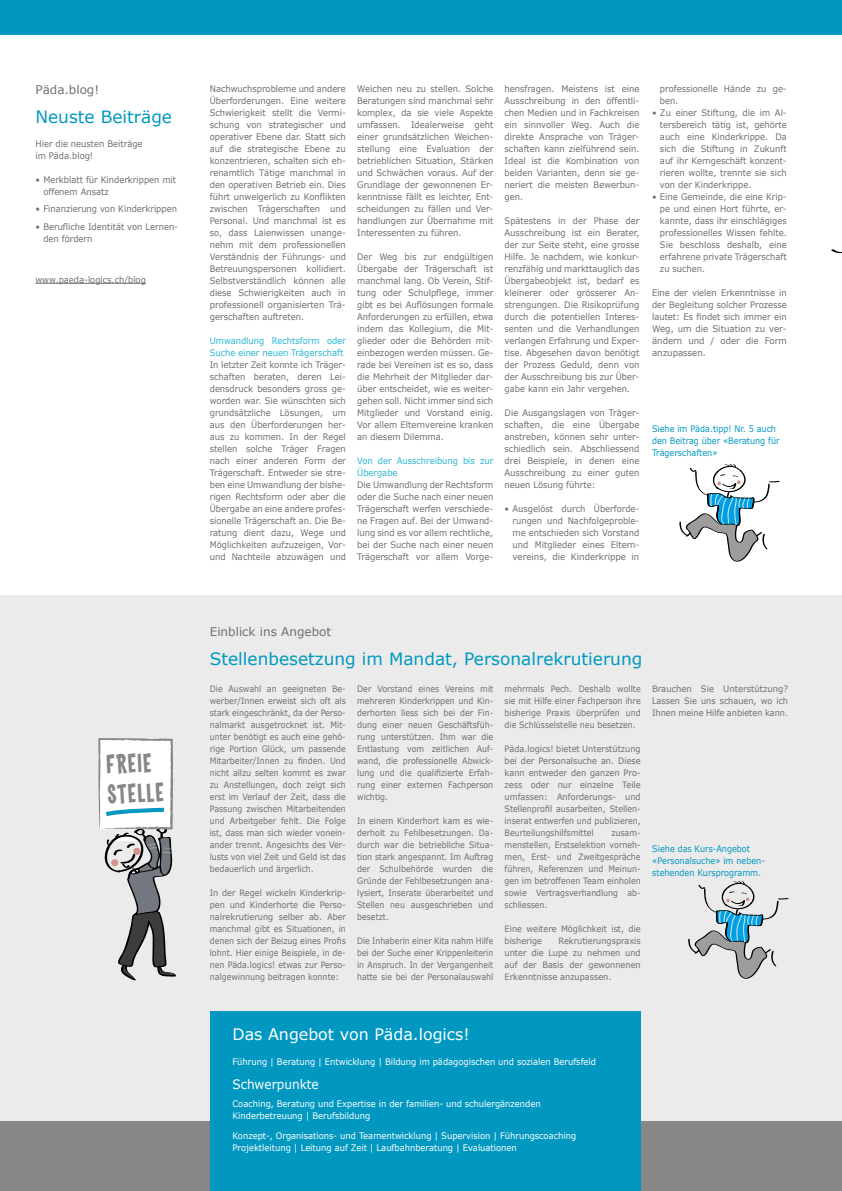
<style>
.page{position:relative;width:842px;height:1191px;background:#fff}
.page>*{position:absolute;margin:0;border:0;box-sizing:border-box;transform-origin:0 0}
.t1{font:700 27px/30px "Coop";color:#878787}
.t2{font:17px "MS Reference Sans Serif";color:#0098c1}
.t3{font:15.9px "MS Reference Sans Serif";color:#fff}
.t4{font:13px "MS Reference Sans Serif";color:#fff;scale:.93 1}
.t5{font:12px "MS Reference Sans Serif";color:#706f6f}
.t6{font:9px/12px "MS Reference Sans Serif";color:#706f6f;text-align:justify;scale:.93 1}
.t7{font:9px/12px "MS Reference Sans Serif";color:#fff;scale:.93 1}
.t8{font:9px/12px "MS Reference Sans Serif";color:#0098c1;scale:.9 1}
.t9{font:9px/12px "MS Reference Sans Serif";color:#2ab6d5;scale:.93 1}
.t10{font:8.8px/12px "MS Reference Sans Serif";color:#706f6f;text-align:justify;scale:.9 1}
.t11{font:8.8px/12px "MS Reference Sans Serif";color:#706f6f;text-align:justify;scale:.93 1}
.t12{font:8.8px/12px "MS Reference Sans Serif";color:#706f6f;text-align:justify;scale:.88 1}
.t13{font:8.8px/12px "MS Reference Sans Serif";color:#706f6f;text-align:justify;scale:.96 1}
</style>
<div class="page">
<svg style="left:831px;top:249px;width:11px;height:5px"></svg>
<div style="left:0;top:595px;width:841px;height:527px;background:#ebebeb"></div>
<div style="left:0;top:0;width:842px;height:34px;background:#0098c1"></div>
<div style="left:0;top:1121px;width:842px;height:70px;background:#878787"></div>
<div style="left:210px;top:1011px;width:431px;height:180px;background:#0098c1"></div>
<hr style="left:35px;top:283px;width:111px;height:1px;background:#706f6f">
<svg style="left:679px;top:464px;width:101px;height:97px"></svg>
<svg style="left:98px;top:738px;width:78px;height:242px"></svg>
<svg style="left:688px;top:881px;width:100px;height:97px"></svg>
<h3 class="t5" style="left:35px;top:82px;width:65px">Päda.blog!</h3>
<h2 class="t2" style="left:35px;top:106px;width:138px">Neuste Beiträge</h2>
<p class="t6" style="left:35px;top:137px;width:117px">Hier die neusten Beiträge im Päda.blog!</p>
<p class="t6" style="left:43px;top:173px;width:144px;text-indent:-8px">• Merkblatt für Kinderkrippen mit offenem Ansatz</p>
<p class="t6" style="left:35px;top:203px;width:154px">• Finanzierung von Kinderkrippen</p>
<p class="t6" style="left:43px;top:220px;width:146px;text-indent:-8px">• Berufliche Identität von Lernen&shy;den fördern</p>
<p class="t6" style="left:35px;top:273px;width:120px">www.paeda-logics.ch/blog</p>
<h1 class="t1" style="left:106px;top:749px;width:58px;rotate:-2deg">freie stelle</h1>
<p class="t6" style="left:210px;top:82px;width:148px">Nachwuchsprobleme und andere Überforderungen. Eine weitere Schwierigkeit stellt die Vermi&shy;schung von strategischer und operativer Ebene dar. Statt sich auf die strategische Ebene zu konzentrieren, schalten sich eh&shy;renamtlich Tätige manchmal in den operativen Betrieb ein. Dies führt unweigerlich zu Konflikten zwischen Trägerschaften und Personal. Und manchmal ist es so, dass Laienwissen unange&shy;nehm mit dem professionellen Verständnis der Führungs- und Betreuungspersonen kollidiert.<br>Selbstverständlich können alle diese Schwierigkeiten auch in professionell organisierten Trä&shy;gerschaften auftreten.</p>
<p class="t9" style="left:210px;top:334px;width:148px">Umwandlung Rechtsform oder<br>Suche einer neuen Trägerschaft</p>
<p class="t6" style="left:210px;top:358px;width:148px;text-align:left">In letzter Zeit konnte ich Träger&shy;schaften beraten, deren Lei&shy;densdruck besonders gross ge&shy;worden war. Sie wünschten sich grundsätzliche Lösungen, um aus den Überforderungen her&shy;aus zu kommen. In der Regel stellen solche Träger Fragen nach einer anderen Form der<br>Trägerschaft. Entweder sie stre&shy;ben eine Umwandlung der bishe&shy;rigen Rechtsform oder aber die<br>Übergabe an eine andere profes&shy;sionelle Trägerschaft an. Die Be&shy;ratung dient dazu, Wege und<br>Möglichkeiten aufzuzeigen, Vor&shy;und Nachteile abzuwägen und</p>
<p class="t6" style="left:357px;top:82px;width:148px">Weichen neu zu stellen. Solche Beratungen sind manchmal sehr komplex, da sie viele Aspekte umfassen. Idealerweise geht einer grundsätzlichen Weichen&shy;stellung eine Evaluation der betrieblichen Situation, Stärken und Schwächen voraus. Auf der Grundlage der gewonnenen Er&shy;kenntnisse fällt es leichter, Ent&shy;scheidungen zu fällen und Ver&shy;handlungen zur Übernahme mit Interessenten zu führen.</p>
<p class="t6" style="left:357px;top:250px;width:148px">Der Weg bis zur endgültigen Übergabe der Trägerschaft ist manchmal lang. Ob Verein, Stif&shy;tung oder Schulpflege, immer gibt es bei Auflösungen formale Anforderungen zu erfüllen, etwa indem das Kollegium, die Mit&shy;glieder oder die Behörden mit&shy;einbezogen werden müssen. Ge&shy;rade bei Vereinen ist es so, dass die Mehrheit der Mitglieder dar&shy;über entscheidet, wie es weiter&shy;gehen soll. Nicht immer sind sich Mitglieder und Vorstand einig.<br>Vor allem Elternvereine kranken an diesem Dilemma.</p>
<p class="t9" style="left:357px;top:454px;width:148px">Von der Ausschreibung bis zur<br>Übergabe</p>
<p class="t6" style="left:357px;top:478px;width:148px">Die Umwandlung der Rechtsform oder die Suche nach einer neuen Trägerschaft werfen verschiede&shy;ne Fragen auf. Bei der Umwand&shy;lung sind es vor allem rechtliche, bei der Suche nach einer neuen Trägerschaft vor allem Vorge-</p>
<p class="t6" style="left:505px;top:82px;width:146px">hensfragen. Meistens ist eine Ausschreibung in den öffentli&shy;chen Medien und in Fachkreisen ein sinnvoller Weg. Auch die direkte Ansprache von Träger&shy;schaften kann zielführend sein.<br>Ideal ist die Kombination von beiden Varianten, denn sie ge&shy;neriert die meisten Bewerbun&shy;gen.</p>
<p class="t6" style="left:505px;top:214px;width:146px">Spätestens in der Phase der Ausschreibung ist ein Berater, der zur Seite steht, eine grosse Hilfe. Je nachdem, wie konkur&shy;renzfähig und markttauglich das Übergabeobjekt ist, bedarf es kleinerer oder grösserer An&shy;strengungen. Die Risikoprüfung durch die potentiellen Interes&shy;senten und die Verhandlungen verlangen Erfahrung und Exper&shy;tise. Abgesehen davon benötigt der Prozess Geduld, denn von der Ausschreibung bis zur Über&shy;gabe kann ein Jahr vergehen.</p>
<p class="t6" style="left:505px;top:406px;width:146px">Die Ausgangslagen von Träger&shy;schaften, die eine Übergabe anstreben, können sehr unter&shy;schiedlich sein. Abschliessend drei Beispiele, in denen eine Ausschreibung zu einer guten neuen Lösung führte:</p>
<p class="t6" style="left:513px;top:502px;width:138px;text-indent:-8px">• Ausgelöst durch Überforde&shy;rungen und Nachfolgeproble&shy;me entschieden sich Vorstand und Mitglieder eines Eltern&shy;vereins, die Kinderkrippe in</p>
<p class="t6" style="left:660px;top:82px;width:138px">professionelle Hände zu ge&shy;ben.</p>
<p class="t6" style="left:660px;top:106px;width:138px;text-indent:-8px">• Zu einer Stiftung, die im Al&shy;tersbereich tätig ist, gehörte auch eine Kinderkrippe. Da sich die Stiftung in Zukunft auf ihr Kerngeschäft konzent&shy;rieren wollte, trennte sie sich von der Kinderkrippe.</p>
<p class="t6" style="left:660px;top:190px;width:138px;text-indent:-8px">• Eine Gemeinde, die eine Krip&shy;pe und einen Hort führte, er&shy;kannte, dass ihr einschlägiges professionelles Wissen fehlte.<br>Sie beschloss deshalb, eine erfahrene private Trägerschaft zu suchen.</p>
<p class="t6" style="left:652px;top:286px;width:146px">Eine der vielen Erkenntnisse in der Begleitung solcher Prozesse lautet: Es findet sich immer ein Weg, um die Situation zu ver&shy;ändern und / oder die Form anzupassen.</p>
<p class="t8" style="left:652px;top:423px;width:143px">Siehe im Päda.tipp! Nr. 5 auch den Beitrag über «Beratung für<br>Trägerschaften»</p>
<h3 class="t5" style="left:210px;top:623px;width:123px">Einblick ins Angebot</h3>
<h2 class="t2" style="left:210px;top:647px;width:434px">Stellenbesetzung im Mandat, Personalrekrutierung</h2>
<p class="t10" style="left:210px;top:682px;width:153px">Die Auswahl an geeigneten Be&shy;werber/Innen erweist sich oft als stark eingeschränkt, da der Perso&shy;nalmarkt ausgetrocknet ist. Mit&shy;unter benötigt es auch eine gehö&shy;rige Portion Glück, um passende Mitarbeiter/Innen zu finden. Und nicht allzu selten kommt es zwar zu Anstellungen, doch zeigt sich erst im Verlauf der Zeit, dass die Passung zwischen Mitarbeitenden und Arbeitgeber fehlt. Die Folge ist, dass man sich wieder vonein&shy;ander trennt. Angesichts des Ver&shy;lusts von viel Zeit und Geld ist das bedauerlich und ärgerlich.</p>
<p class="t11" style="left:210px;top:886px;width:148px">In der Regel wickeln Kinderkrip&shy;pen und Kinderhorte die Perso&shy;nalrekrutierung selber ab. Aber manchmal gibt es Situationen, in denen sich der Beizug eines Profis lohnt. Hier einige Beispiele, in de&shy;nen Päda.logics! etwas zur Perso&shy;nalgewinnung beitragen konnte:</p>
<p class="t10" style="left:357px;top:682px;width:153px">Der Vorstand eines Vereins mit mehreren Kinderkrippen und Kin&shy;derhorten liess sich bei der Fin&shy;dung einer neuen Geschäftsfüh&shy;rung unterstützen. Ihm war die Entlastung vom zeitlichen Auf&shy;wand, die professionelle Abwick&shy;lung und die qualifizierte Erfah&shy;rung einer externen Fachperson wichtig.</p>
<p class="t10" style="left:357px;top:814px;width:153px">In einem Kinderhort kam es wie&shy;derholt zu Fehlbesetzungen. Da&shy;durch war die betriebliche Situa&shy;tion stark angespannt. Im Auftrag der Schulbehörde wurden die Gründe der Fehlbesetzungen ana&shy;lysiert, Inserate überarbeitet und Stellen neu ausgeschrieben und besetzt.</p>
<p class="t12" style="left:357px;top:934px;width:156px">Die Inhaberin einer Kita nahm Hilfe bei der Suche einer Krippenleiterin in Anspruch. In der Vergangenheit hatte sie bei der Personalauswahl</p>
<p class="t10" style="left:505px;top:682px;width:153px">mehrmals Pech. Deshalb wollte sie mit Hilfe einer Fachperson ihre bisherige Praxis überprüfen und die Schlüsselstelle neu besetzen.</p>
<p class="t11" style="left:505px;top:742px;width:148px">Päda.logics! bietet Unterstützung bei der Personalsuche an. Diese kann entweder den ganzen Pro&shy;zess oder nur einzelne Teile umfassen: Anforderungs- und Stellenprofil ausarbeiten, Stellen&shy;inserat entwerfen und publizieren, Beurteilungshilfsmittel</p>
<p class="t10" style="left:505px;top:826px;width:153px;text-indent:107px">zusam&shy;menstellen, Erstselektion vorneh&shy;men, Erst- und Zweitgespräche führen, Referenzen und Meinun&shy;gen im betroffenen Team einholen sowie Vertragsverhandlung ab&shy;schliessen.</p>
<p class="t11" style="left:505px;top:922px;width:148px">Eine weitere Möglichkeit ist, die bisherige</p>
<p class="t11" style="left:505px;top:934px;width:148px;text-indent:54px">Rekrutierungspraxis unter die Lupe zu nehmen und auf der Basis der gewonnenen Erkenntnisse anzupassen.</p>
<p class="t13" style="left:652px;top:682px;width:143px">Brauchen Sie Unterstützung?<br>Lassen Sie uns schauen, wo ich Ihnen meine Hilfe anbieten kann.</p>
<p class="t8" style="left:652px;top:842px;width:127px">Siehe das Kurs-Angebot «Personalsuche» im neben&shy;stehenden Kursprogramm.</p>
<h3 class="t3" style="left:232px;top:1024px;width:239px">Das Angebot von Päda.logics!</h3>
<p class="t7" style="left:232px;top:1055px;width:392px">Führung | Beratung | Entwicklung | Bildung im pädagogischen und sozialen Berufsfeld</p>
<h3 class="t4" style="left:232px;top:1076px;width:94px">Schwerpunkte</h3>
<p class="t7" style="left:232px;top:1097px;width:333px">Coaching, Beratung und Expertise in der familien- und schulergänzenden<br>Kinderbetreuung | Berufsbildung</p>
<p class="t7" style="left:232px;top:1129px;width:371px">Konzept-, Organisations- und Teamentwicklung | Supervision | Führungscoaching<br>Projektleitung | Leitung auf Zeit | Laufbahnberatung | Evaluationen</p>
</div>
